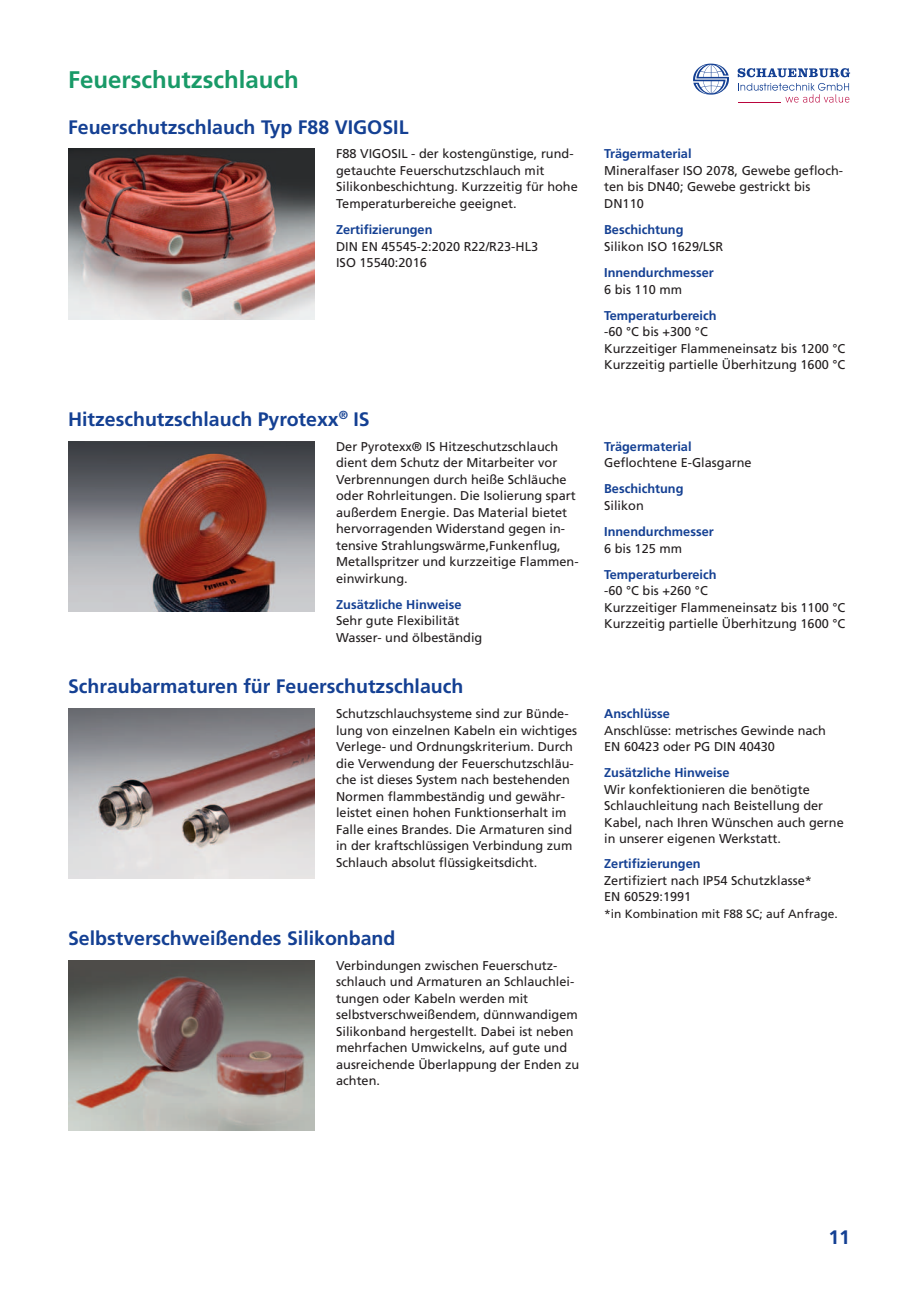
<style>
.page{position:relative;width:919px;height:1289px;background:#fff}
.page>*{position:absolute;margin:0;border:0;box-sizing:border-box;transform-origin:0 0}
.t1{font:700 24px "Frutiger";color:#199a68}
.t2{font:700 19.5px "Frutiger";color:#144093}
.t3{font:12.75px/16.5px "Frutiger";color:#231f20}
.t4{font:700 12.75px/16.5px "Frutiger";color:#144093}
.t5{font:12px "Frutiger";color:#231f20}
.s1{font-weight:700;color:#144093}
.s2{font-weight:400;color:#231f20}
</style>
<div class="page">
<img style="left:68px;top:960px;width:247px;height:170px">
<svg style="left:693px;top:64px;width:36px;height:31px"></svg>
<svg style="left:737px;top:68px;width:113px;height:9px"></svg>
<svg style="left:738px;top:83px;width:111px;height:19px"></svg>
<hr style="left:737px;top:102px;width:43px;height:1px;background:#b9053d">
<img style="left:68px;top:149px;width:247px;height:170px">
<img style="left:68px;top:441px;width:247px;height:170px">
<img style="left:68px;top:708px;width:247px;height:170px">
<p class="t1" style="left:68px;top:70px;width:232px">Feuerschutzschlauch</p>
<p class="t2" style="left:68px;top:119px;width:342px">Feuerschutzschlauch Typ F88 VIGOSIL</p>
<p class="t3" style="left:336px;top:147px;width:243px">F88 VIGOSIL - der kostengünstige, rund&shy;getauchte Feuerschutzschlauch mit Silikonbeschichtung. Kurzzeitig für hohe Temperaturbereiche geeignet.</p>
<p class="t3" style="left:336px;top:223px;width:203px"><span class="s1">Zertifizierungen<br></span>DIN EN 45545-2:2020 R22/R23-HL3<br>ISO 15540:2016</p>
<p class="t2" style="left:68px;top:411px;width:303px">Hitzeschutzschlauch Pyrotexx<sup>®</sup> IS</p>
<p class="t3" style="left:336px;top:439px;width:244px">Der Pyrotexx® IS Hitzeschutzschlauch dient dem Schutz der Mitarbeiter vor Verbrennungen durch heiße Schläuche oder Rohrleitungen. Die Isolierung spart außerdem Energie. Das Material bietet hervorragenden Widerstand gegen in&shy;tensive Strahlungswärme,Funkenflug, Metallspritzer und kurzzeitige Flammen&shy;einwirkung.</p>
<p class="t3" style="left:336px;top:597px;width:148px"><span class="s1">Zusätzliche Hinweise<br></span>Sehr gute Flexibilität<br>Wasser- und ölbeständig</p>
<p class="t2" style="left:68px;top:678px;width:397px">Schraubarmaturen für Feuerschutzschlauch</p>
<p class="t3" style="left:336px;top:706px;width:242px">Schutzschlauchsysteme sind zur Bünde&shy;lung von einzelnen Kabeln ein wichtiges Verlege- und Ordnungskriterium. Durch die Verwendung der Feuerschutzschläu&shy;che ist dieses System nach bestehenden Normen flammbeständig und gewähr&shy;leistet einen hohen Funktionserhalt im Falle eines Brandes. Die Armaturen sind in der kraftschlüssigen Verbindung zum Schlauch absolut flüssigkeitsdicht.</p>
<p class="t2" style="left:68px;top:930px;width:329px">Selbstverschweißendes Silikonband</p>
<p class="t3" style="left:336px;top:958px;width:245px">Verbindungen zwischen Feuerschutz&shy;schlauch und Armaturen an Schlauchlei&shy;tungen oder Kabeln werden mit selbstverschweißendem, dünnwandigem Silikonband hergestellt. Dabei ist neben mehrfachen Umwickelns, auf gute und ausreichende Überlappung der Enden zu achten.</p>
<p class="t4" style="left:604px;top:147px;width:89px">Trägermaterial</p>
<p class="t3" style="left:604px;top:163px;width:240px">Mineralfaser ISO 2078, Gewebe gefloch&shy;ten bis DN40; Gewebe gestrickt bis<br>DN110</p>
<p class="t3" style="left:604px;top:223px;width:121px"><span class="s1">Beschichtung<br></span>Silikon ISO 1629/LSR</p>
<p class="t4" style="left:604px;top:265px;width:111px">Innendurchmesser<br><span class="s2">6 bis 110 mm</span></p>
<p class="t3" style="left:604px;top:308px;width:243px"><span class="s1">Temperaturbereich<br></span>-60 °C bis +300 °C<br>Kurzzeitiger Flammeneinsatz bis 1200 °C<br>Kurzzeitig partielle Überhitzung 1600 °C</p>
<p class="t4" style="left:604px;top:439px;width:89px">Trägermaterial</p>
<p class="t3" style="left:604px;top:455px;width:149px">Geflochtene E-Glasgarne</p>
<p class="t4" style="left:604px;top:482px;width:81px">Beschichtung<br><span class="s2">Silikon</span></p>
<p class="t4" style="left:604px;top:524px;width:111px">Innendurchmesser<br><span class="s2">6 bis 125 mm</span></p>
<p class="t3" style="left:604px;top:567px;width:243px"><span class="s1">Temperaturbereich<br></span>-60 °C bis +260 °C<br>Kurzzeitiger Flammeneinsatz bis 1100 °C<br>Kurzzeitig partielle Überhitzung 1600 °C</p>
<p class="t4" style="left:604px;top:706px;width:67px">Anschlüsse</p>
<p class="t3" style="left:604px;top:723px;width:223px">Anschlüsse: metrisches Gewinde nach<br>EN 60423 oder PG DIN 40430</p>
<p class="t3" style="left:604px;top:765px;width:241px"><span class="s1">Zusätzliche Hinweise<br></span>Wir konfektionieren die benötigte Schlauchleitung nach Beistellung der Kabel, nach Ihren Wünschen auch gerne in unserer eigenen Werkstatt.</p>
<p class="t4" style="left:604px;top:856px;width:98px">Zertifizierungen</p>
<p class="t3" style="left:604px;top:873px;width:209px">Zertifiziert nach IP54 Schutzklasse*<br>EN 60529:1991</p>
<p class="t5" style="left:604px;top:908px;width:235px">*in Kombination mit F88 SC; auf Anfrage.</p>
<p class="t2" style="left:828px;top:1228px;width:23px">11</p>
</div>
